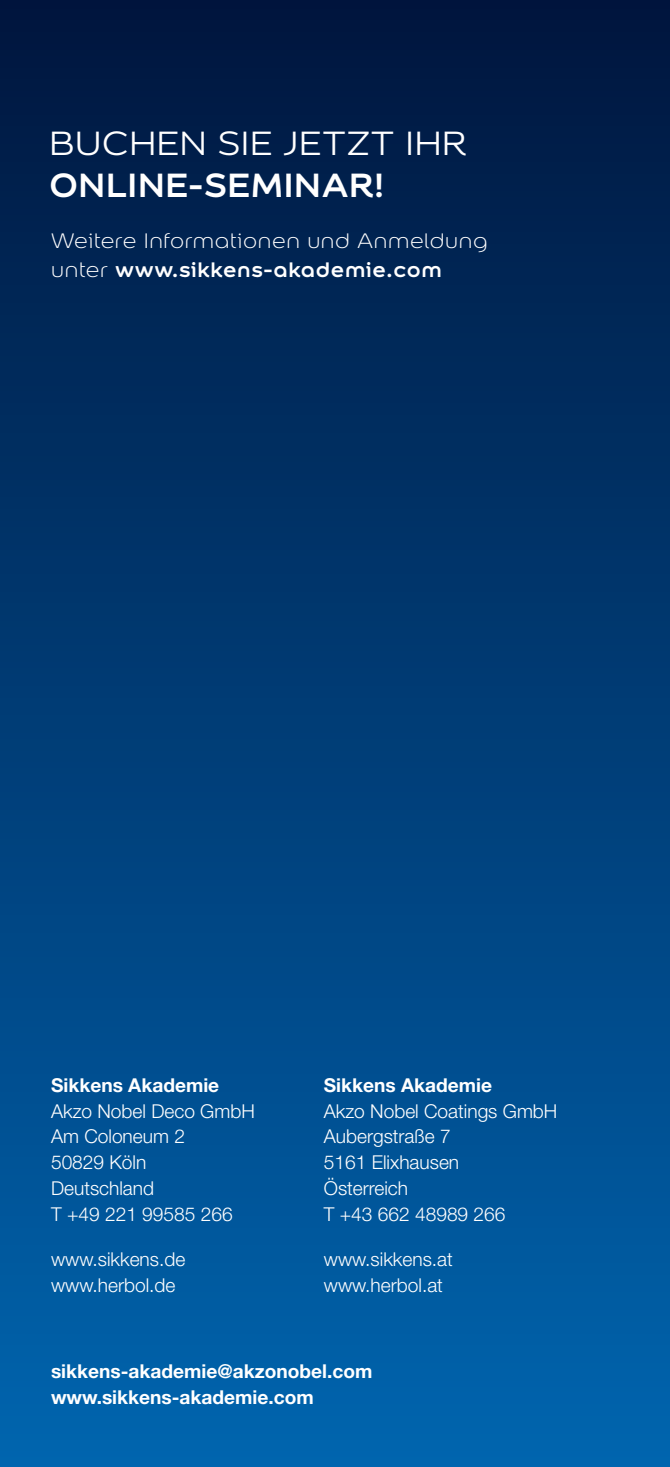
<style>
.page{position:relative;width:670px;height:1467px;background:#fff}
.page>*{position:absolute;margin:0;border:0;box-sizing:border-box;transform-origin:0 0}
.t1{font:36px "Colour Sans";letter-spacing:.02em;color:#fff}
.t2{font:700 36px "Colour Sans";letter-spacing:.02em;color:#fff}
.t3{font:300 22.5px/29.2px "Colour Sans";letter-spacing:.03em;color:#fff}
.t4{font:300 19.12px/25.9px "Helvetica Neue LT Std";color:#fff}
.t5{font:700 19.12px/25.9px "Helvetica Neue LT Std";color:#fff}
.s1{font-weight:700}
</style>
<div class="page">
<div style="left:0;top:0;width:670px;height:1467px;background:linear-gradient(to bottom,#00163e,#0064af)"></div>
<h1 class="t1" style="left:49px;top:118px;width:419px">BUCHEN SIE JETZT IHR</h1>
<h1 class="t2" style="left:49px;top:156px;width:336px">ONLINE-SEMINAR!</h1>
<p class="t3" style="left:51px;top:225px;width:438px">Weitere Informationen und Anmeldung unter <span class="s1">www.sikkens-akademie.com</span></p>
<p class="t5" style="left:51px;top:1071px;width:170px">Sikkens Akademie</p>
<p class="t4" style="left:51px;top:1097px;width:205px">Akzo Nobel Deco GmbH<br>Am Coloneum 2<br>50829 Köln<br>Deutschland<br>T +49 221 99585 266</p>
<p class="t4" style="left:51px;top:1246px;width:136px">www.sikkens.de www.herbol.de</p>
<p class="t5" style="left:324px;top:1071px;width:170px">Sikkens Akademie</p>
<p class="t4" style="left:324px;top:1097px;width:235px">Akzo Nobel Coatings GmbH<br>Aubergstraße 7<br>5161 Elixhausen<br>Österreich<br>T +43 662 48989 266</p>
<p class="t4" style="left:324px;top:1246px;width:130px">www.sikkens.at www.herbol.at</p>
<p class="t5" style="left:51px;top:1357px;width:323px">sikkens-akademie@akzonobel.com www.sikkens-akademie.com</p>
</div>
